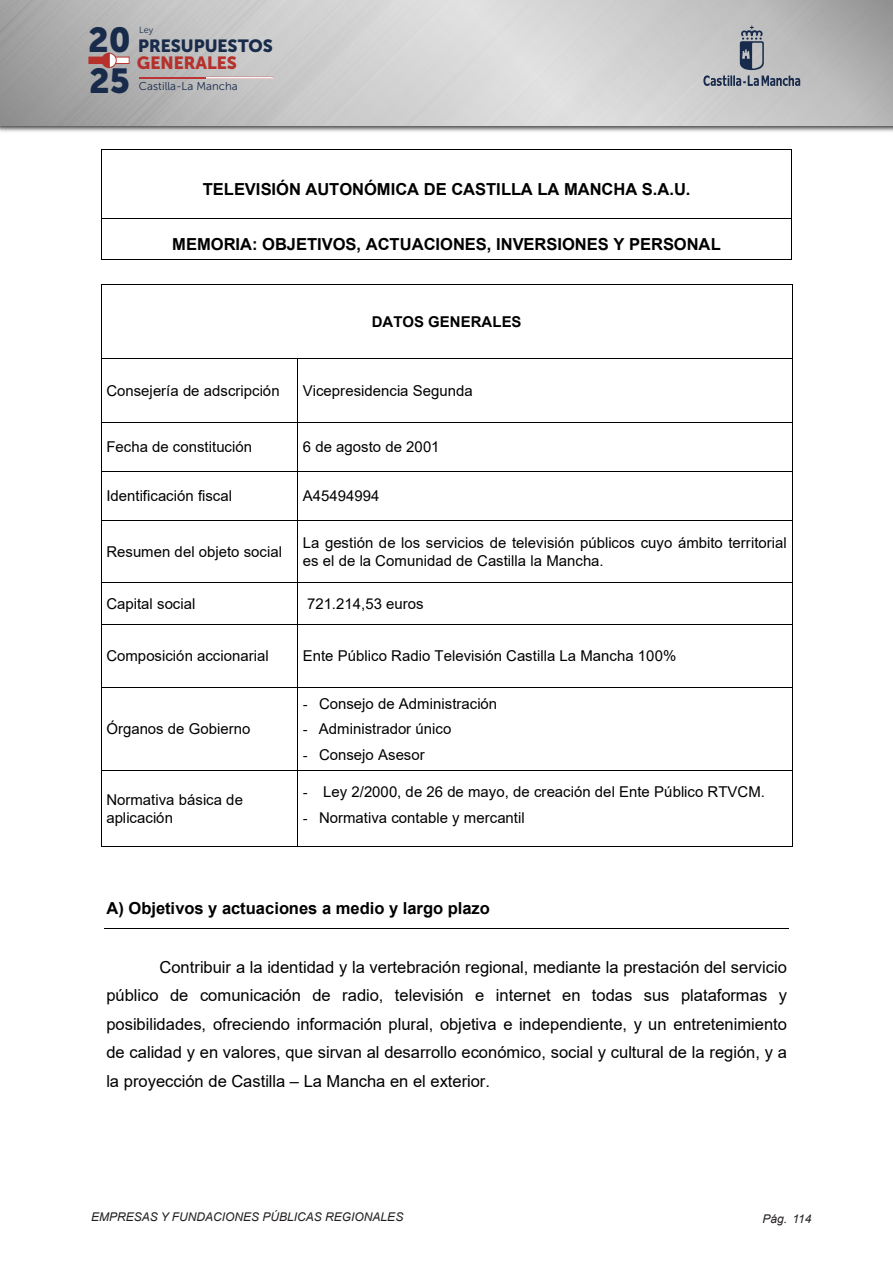
<style>
.page{position:relative;width:893px;height:1263px;background:#fff}
.page>*{position:absolute;margin:0;border:0;box-sizing:border-box;transform-origin:0 0}
.t1{font:34.5px "Museo Sans Cyrl 900";color:#182b4b}
.t2{font:17.55px "Museo Sans Cyrl 900";color:#182b4b}
.t3{font:17.55px "Museo Sans Cyrl 900";color:#b6302c}
.t4{font:16.5px/28.5px "Arial";color:#000;text-align:justify}
.t5{font:700 16.5px "Arial";color:#000}
.t6{font:15px/17.2px "Arial";color:#000}
.t7{font:700 15px "Arial";color:#000}
.t8{font:italic 12px "Arial";color:#231f20}
.t9{font:11.4px "Museo Sans 300";color:#182b4b}
.t10{font:9px "Museo Sans 300";color:#182b4b}
.s1{font-family:"Times New Roman"}
</style>
<div class="page">
<img style="left:0;top:125px;width:893px;height:7px">
<img style="left:0;top:0;width:893px;height:125px">
<svg style="left:703px;top:26px;width:97px;height:60px;background:#a8aab0"></svg>
<hr style="left:139px;top:77px;width:67px;height:1px;background:#bc3436">
<hr style="left:206px;top:77px;width:67px;height:1px;background:#bc3436">
<div style="left:89px;top:57px;width:20px;height:7px;background:#b6302c"></div>
<div style="left:109px;top:57px;width:20px;height:7px;background:#fff"></div>
<div style="left:109px;top:57px;width:21px;height:7px;border:1px solid #b6302c"></div>
<svg style="left:101px;top:53px;width:16px;height:15px"></svg>
<hr style="left:102px;top:149px;width:689px;height:1px;background:#000">
<hr style="left:101px;top:150px;width:1px;height:69px;background:#000">
<hr style="left:791px;top:150px;width:1px;height:69px;background:#000">
<hr style="left:102px;top:219px;width:689px;height:1px;background:#000">
<hr style="left:101px;top:219px;width:1px;height:40px;background:#000">
<hr style="left:102px;top:259px;width:689px;height:1px;background:#000">
<hr style="left:791px;top:219px;width:1px;height:40px;background:#000">
<hr style="left:104px;top:928px;width:685px;height:1px;background:#000">
<hr style="left:102px;top:284px;width:690px;height:1px;background:#000">
<hr style="left:101px;top:285px;width:1px;height:73px;background:#000">
<hr style="left:792px;top:285px;width:1px;height:73px;background:#000">
<hr style="left:102px;top:358px;width:195px;height:1px;background:#000">
<hr style="left:298px;top:358px;width:494px;height:1px;background:#000">
<hr style="left:101px;top:358px;width:1px;height:64px;background:#000">
<hr style="left:297px;top:358px;width:1px;height:64px;background:#000">
<hr style="left:792px;top:358px;width:1px;height:64px;background:#000">
<hr style="left:102px;top:422px;width:195px;height:1px;background:#000">
<hr style="left:298px;top:422px;width:494px;height:1px;background:#000">
<hr style="left:101px;top:423px;width:1px;height:48px;background:#000">
<hr style="left:297px;top:423px;width:1px;height:48px;background:#000">
<hr style="left:792px;top:423px;width:1px;height:48px;background:#000">
<hr style="left:102px;top:471px;width:195px;height:1px;background:#000">
<hr style="left:298px;top:471px;width:494px;height:1px;background:#000">
<hr style="left:101px;top:472px;width:1px;height:48px;background:#000">
<hr style="left:297px;top:472px;width:1px;height:48px;background:#000">
<hr style="left:792px;top:472px;width:1px;height:48px;background:#000">
<hr style="left:102px;top:520px;width:195px;height:1px;background:#000">
<hr style="left:298px;top:520px;width:494px;height:1px;background:#000">
<hr style="left:101px;top:521px;width:1px;height:61px;background:#000">
<hr style="left:297px;top:521px;width:1px;height:61px;background:#000">
<hr style="left:792px;top:521px;width:1px;height:61px;background:#000">
<hr style="left:102px;top:582px;width:195px;height:1px;background:#000">
<hr style="left:298px;top:582px;width:494px;height:1px;background:#000">
<hr style="left:101px;top:583px;width:1px;height:41px;background:#000">
<hr style="left:297px;top:583px;width:1px;height:41px;background:#000">
<hr style="left:792px;top:583px;width:1px;height:41px;background:#000">
<hr style="left:102px;top:624px;width:195px;height:1px;background:#000">
<hr style="left:298px;top:624px;width:494px;height:1px;background:#000">
<hr style="left:101px;top:625px;width:1px;height:62px;background:#000">
<hr style="left:297px;top:625px;width:1px;height:62px;background:#000">
<hr style="left:792px;top:625px;width:1px;height:62px;background:#000">
<hr style="left:102px;top:687px;width:195px;height:1px;background:#000">
<hr style="left:298px;top:687px;width:494px;height:1px;background:#000">
<hr style="left:101px;top:687px;width:1px;height:83px;background:#000">
<hr style="left:297px;top:687px;width:1px;height:83px;background:#000">
<hr style="left:792px;top:687px;width:1px;height:83px;background:#000">
<hr style="left:102px;top:770px;width:195px;height:1px;background:#000">
<hr style="left:298px;top:770px;width:494px;height:1px;background:#000">
<hr style="left:101px;top:771px;width:1px;height:75px;background:#000">
<hr style="left:102px;top:846px;width:195px;height:1px;background:#000">
<hr style="left:297px;top:771px;width:1px;height:75px;background:#000">
<hr style="left:298px;top:846px;width:494px;height:1px;background:#000">
<hr style="left:792px;top:771px;width:1px;height:75px;background:#000">
<h1 class="t1" style="left:88px;top:20px;width:44px">20</h1>
<h1 class="t1" style="left:89px;top:62px;width:42px">25</h1>
<p class="t10" style="left:139px;top:25px;width:16px">Ley</p>
<p class="t2" style="left:138px;top:35px;width:136px">PRESUPUESTOS</p>
<p class="t3" style="left:137px;top:53px;width:102px">GENERALES</p>
<p class="t9" style="left:139px;top:80px;width:100px">Castilla-La Mancha</p>
<p class="t5" style="left:203px;top:177px;width:489px">TELEVISIÓN AUTONÓMICA DE CASTILLA LA MANCHA S.A.U.</p>
<p class="t5" style="left:172px;top:232px;width:550px">MEMORIA: OBJETIVOS, ACTUACIONES, INVERSIONES Y PERSONAL</p>
<p class="t7" style="left:372px;top:311px;width:151px">DATOS GENERALES</p>
<p class="t6" style="left:106px;top:382px;width:175px">Consejería de adscripción</p>
<p class="t6" style="left:303px;top:382px;width:171px">Vicepresidencia Segunda</p>
<p class="t6" style="left:106px;top:438px;width:147px">Fecha de constitución</p>
<p class="t6" style="left:303px;top:438px;width:138px">6 de agosto de 2001</p>
<p class="t6" style="left:106px;top:487px;width:127px">Identificación fiscal</p>
<p class="t6" style="left:303px;top:487px;width:78px">A45494994</p>
<p class="t6" style="left:106px;top:543px;width:177px">Resumen del objeto social</p>
<p class="t6" style="left:303px;top:534px;width:485px">La gestión de los servicios de televisión públicos cuyo ámbito territorial es el de la Comunidad de Castilla la Mancha.</p>
<p class="t6" style="left:106px;top:595px;width:91px">Capital social</p>
<p class="t6" style="left:307px;top:595px;width:118px">721.214,53 euros</p>
<p class="t6" style="left:106px;top:647px;width:164px">Composición accionarial</p>
<p class="t6" style="left:303px;top:647px;width:375px">Ente Público Radio Televisión Castilla La Mancha 100%</p>
<p class="t6" style="left:106px;top:720px;width:145px">Órganos de Gobierno</p>
<p class="t6" style="left:106px;top:791px;width:138px">Normativa básica de aplicación</p>
<p class="t6" style="left:303px;top:694px;width:196px"><span class="s1">-</span> Consejo de Administración</p>
<p class="t6" style="left:303px;top:720px;width:150px"><span class="s1">-</span> Administrador único</p>
<p class="t6" style="left:303px;top:746px;width:123px"><span class="s1">-</span> Consejo Asesor</p>
<p class="t6" style="left:303px;top:783px;width:464px"><span class="s1">-</span> Ley 2/2000, de 26 de mayo, de creación del Ente Público RTVCM.</p>
<p class="t6" style="left:303px;top:808px;width:223px"><span class="s1">-</span> Normativa contable y mercantil</p>
<p class="t5" style="left:106px;top:896px;width:385px">A) Objetivos y actuaciones a medio y largo plazo</p>
<p class="t4" style="left:106px;top:953px;width:682px;text-indent:53px">Contribuir a la identidad y la vertebración regional, mediante la prestación del servicio público de comunicación de radio, televisión e internet en todas sus plataformas y posibilidades, ofreciendo información plural, objetiva e independiente, y un entretenimiento de calidad y en valores, que sirvan al desarrollo económico, social y cultural de la región, y a la proyección de Castilla – La Mancha en el exterior.</p>
<p class="t8" style="left:91px;top:1209px;width:314px">EMPRESAS Y FUNDACIONES PÚBLICAS REGIONALES</p>
<p class="t8" style="left:763px;top:1211px;width:51px">Pág. 114</p>
</div>
